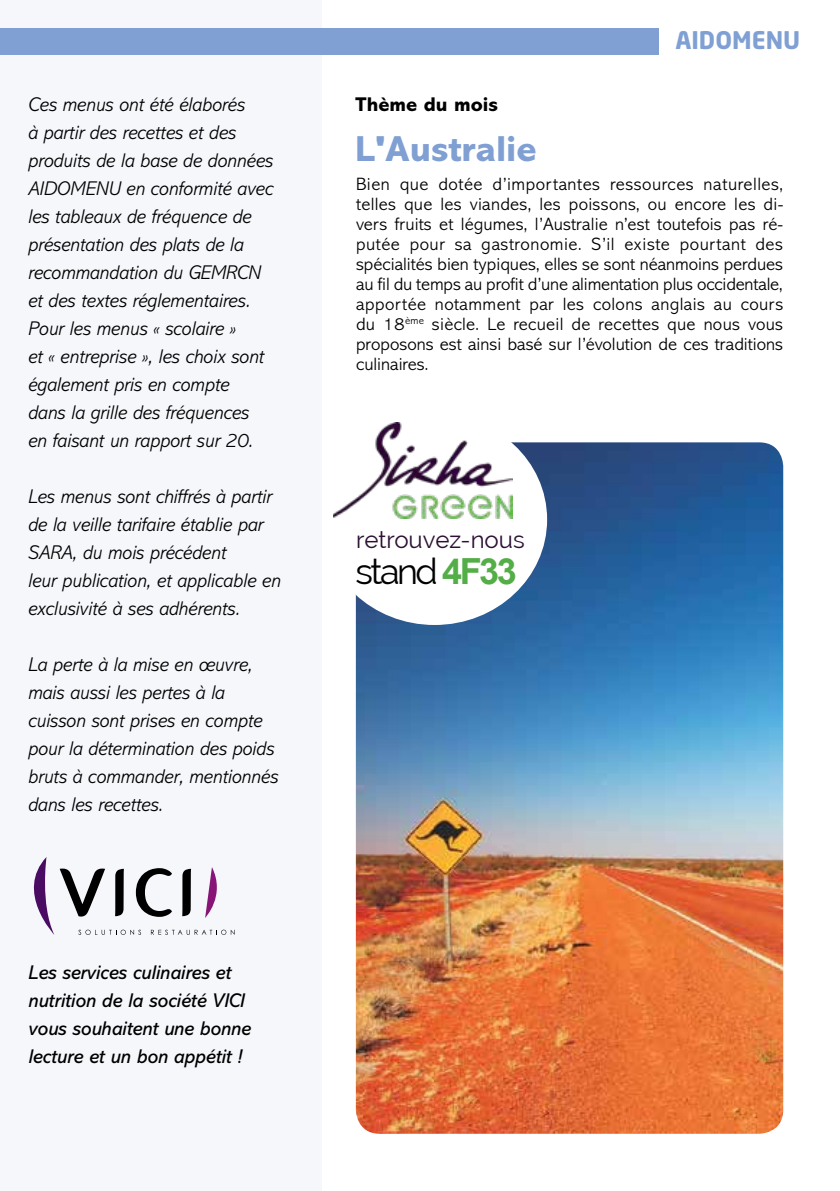
<style>
.page{position:relative;width:840px;height:1191px;background:#fff}
.page>*{position:absolute;margin:0;border:0;box-sizing:border-box;transform-origin:0 0}
.t1{font:800 36.4px "Abadi MT Std";color:#80a0d3}
.t2{font:36px "Raleway";letter-spacing:-.07em;color:#000}
.t3{font:24px "Raleway";color:#2d1034}
.t4{font:700 24px "Neo Sans Std";color:#80a0d3}
.t5{font:italic 300 20px/28px "Abadi MT Std";letter-spacing:-.01em;color:#000}
.t6{font:italic 20px/28px "Abadi MT Std";letter-spacing:-.01em;color:#000}
.t7{font:800 20px "Abadi MT Std";color:#000}
.t8{font:300 18px/20px "Abadi MT Std";color:#000;text-align:justify}
.s1{font-family:"Arial";font-weight:700;color:#53ae47}
</style>
<div class="page">
<img style="left:355px;top:442px;width:427px;height:691px">
<div style="left:0;top:0;width:322px;height:1191px;background:#f5f7fb"></div>
<div style="left:0;top:28px;width:658px;height:27px;background:#80a0d3"></div>
<svg style="left:205px;top:867px;width:12px;height:51px"></svg>
<svg style="left:33px;top:857px;width:21px;height:78px"></svg>
<svg style="left:60px;top:868px;width:45px;height:48px"></svg>
<svg style="left:115px;top:869px;width:9px;height:47px"></svg>
<svg style="left:136px;top:868px;width:36px;height:49px"></svg>
<svg style="left:182px;top:869px;width:9px;height:47px"></svg>
<svg style="left:78px;top:929px;width:63px;height:6px"></svg>
<svg style="left:151px;top:929px;width:83px;height:6px"></svg>
<div style="left:322px;top:414px;width:225px;height:211px;background:#fff;border-radius:50%"></div>
<img style="left:333px;top:422px;width:178px;height:96px">
<p class="t5" style="left:28px;top:91px;width:247px">Ces menus ont été élaborés<br>à partir des recettes et des produits de la base de données<br>AIDOMENU en conformité avec les tableaux de fréquence de présentation des plats de la recommandation du GEMRCN et des textes réglementaires.<br>Pour les menus « scolaire »<br>et « entreprise », les choix sont également pris en compte<br>dans la grille des fréquences<br>en faisant un rapport sur 20.</p>
<p class="t5" style="left:28px;top:483px;width:254px">Les menus sont chiffrés à partir de la veille tarifaire établie par<br>SARA, du mois précédent<br>leur publication, et applicable en exclusivité à ses adhérents.</p>
<p class="t5" style="left:28px;top:651px;width:252px">La perte à la mise en œuvre, mais aussi les pertes à la cuisson sont prises en compte pour la détermination des poids bruts à commander, mentionnés dans les recettes.</p>
<p class="t6" style="left:28px;top:958px;width:224px">Les services culinaires et nutrition de la société VICI vous souhaitent une bonne lecture et un bon appétit !</p>
<p class="t7" style="left:355px;top:93px;width:144px">Thème du mois</p>
<h1 class="t1" style="left:355px;top:128px;width:182px">L'Australie</h1>
<p class="t4" style="left:675px;top:25px;width:126px">AIDOMENU</p>
<p class="t8" style="left:356px;top:174px;width:428px">Bien que dotée d’importantes ressources naturelles, telles que les viandes, les poissons, ou encore les di&shy;vers fruits et légumes, l’Australie n’est toutefois pas ré&shy;putée pour sa gastronomie. S’il existe pourtant des spécialités bien typiques, elles se sont néanmoins perdues au fil du temps au profit d’une alimentation plus occidentale, apportée notamment par les colons anglais au cours du 18<sup>ème</sup> siècle. Le recueil de recettes que nous vous proposons est ainsi basé sur l’évolution de ces traditions culinaires.</p>
<p class="t3" style="left:356px;top:525px;width:170px">retrouvez-nous</p>
<h2 class="t2" style="left:355px;top:550px;width:163px">stand <span class="s1">4F33</span></h2>
</div>
